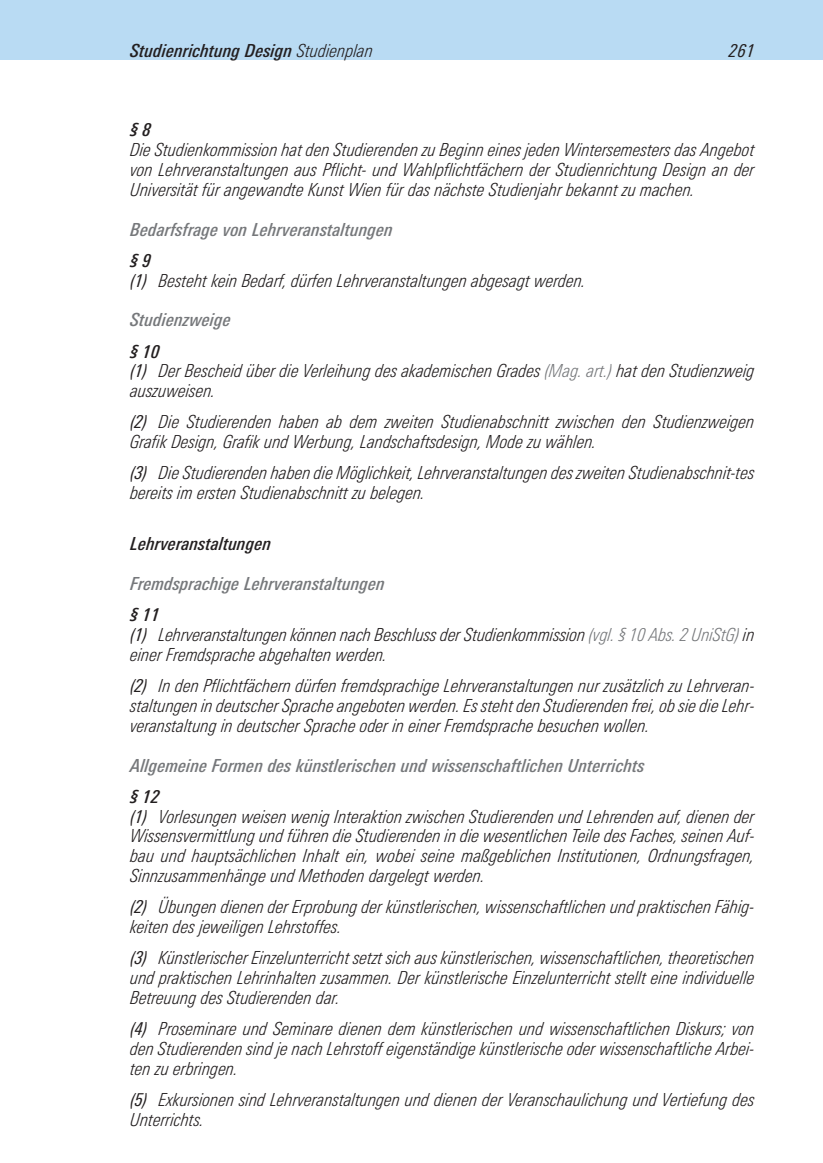
<style>
.page{position:relative;width:823px;height:1163px;background:#fff}
.page>*{position:absolute;margin:0;border:0;box-sizing:border-box;transform-origin:0 0}
.t1{font:italic 300 condensed 18px/19.8px "Linotype Univers";color:#231f20}
.t2{font:italic 500 condensed 18px "Linotype Univers";color:#76787b}
.t3{font:italic 500 condensed 18px "Linotype Univers";color:#231f20}
.t4{font:italic condensed 18px "Linotype Univers";color:#231f20}
.s1{font-weight:300}
.s2{font-weight:500}
.s3{font-weight:400}
.s4{color:#76787b}
</style>
<div class="page">
<div style="left:0;top:0;width:822px;height:60px;background:#b9dbf3"></div>
<p class="t3" style="left:130px;top:43px;width:244px">Studienrichtung Design <span class="s1">Studienplan</span></p>
<p class="t4" style="left:729px;top:43px;width:27px">261</p>
<p class="t3" style="left:130px;top:123px;width:22px">§ 8</p>
<p class="t1" style="left:130px;top:141px;width:625px;text-align:justify">Die Studienkommission hat den Studierenden zu Beginn eines jeden Wintersemesters das Angebot von Lehrveranstaltungen aus Pflicht- und Wahlpflichtfächern der Studienrichtung Design an der Universität für angewandte Kunst Wien für das nächste Studienjahr bekannt zu machen.</p>
<p class="t2" style="left:130px;top:222px;width:264px">Bedarfsfrage von Lehrveranstaltungen</p>
<p class="t1" style="left:130px;top:252px;width:457px"><span class="s2">§ 9<br></span><span class="s3">(1)</span> Besteht kein Bedarf, dürfen Lehrveranstaltungen abgesagt werden.</p>
<p class="t2" style="left:130px;top:313px;width:102px">Studienzweige</p>
<p class="t1" style="left:130px;top:342px;width:625px"><span class="s2">§ 10<br></span><span class="s3">(1)</span> Der Bescheid über die Verleihung des akademischen Grades <span class="s4">(Mag. art.)</span> hat den Studienzweig auszuweisen.</p>
<p class="t1" style="left:130px;top:413px;width:625px"><span class="s3">(2)</span> Die Studierenden haben ab dem zweiten Studienabschnitt zwischen den Studienzweigen<br>Grafik Design, Grafik und Werbung, Landschaftsdesign, Mode zu wählen.</p>
<p class="t1" style="left:130px;top:464px;width:625px"><span class="s3">(3)</span> Die Studierenden haben die Möglichkeit, Lehrveranstaltungen des zweiten Studienabschnit-tes bereits im ersten Studienabschnitt zu belegen.</p>
<p class="t3" style="left:130px;top:537px;width:142px">Lehrveranstaltungen</p>
<p class="t2" style="left:130px;top:576px;width:256px">Fremdsprachige Lehrveranstaltungen</p>
<p class="t1" style="left:130px;top:606px;width:625px"><span class="s2">§ 11<br></span><span class="s3">(1)</span> Lehrveranstaltungen können nach Beschluss der Studienkommission <span class="s4">(vgl. § 10 Abs. 2 UniStG)</span> in einer Fremdsprache abgehalten werden.</p>
<p class="t1" style="left:130px;top:677px;width:625px;text-align:justify"><span class="s3">(2)</span> In den Pflichtfächern dürfen fremdsprachige Lehrveranstaltungen nur zusätzlich zu Lehrveran&shy;staltungen in deutscher Sprache angeboten werden. Es steht den Studierenden frei, ob sie die Lehr&shy;veranstaltung in deutscher Sprache oder in einer Fremdsprache besuchen wollen.</p>
<p class="t2" style="left:130px;top:758px;width:515px">Allgemeine Formen des künstlerischen und wissenschaftlichen Unterrichts</p>
<p class="t1" style="left:130px;top:787px;width:625px"><span class="s2">§ 12<br></span><span class="s3">(1)</span> Vorlesungen weisen wenig Interaktion zwischen Studierenden und Lehrenden auf, dienen der Wissensvermittlung und führen die Studierenden in die wesentlichen Teile des Faches, seinen Auf&shy;bau und hauptsächlichen Inhalt ein, wobei seine maßgeblichen Institutionen, Ordnungsfragen, Sinnzusammenhänge und Methoden dargelegt werden.</p>
<p class="t1" style="left:130px;top:898px;width:625px"><span class="s3">(2)</span> Übungen dienen der Erprobung der künstlerischen, wissenschaftlichen und praktischen Fähig&shy;keiten des jeweiligen Lehrstoffes.</p>
<p class="t1" style="left:130px;top:949px;width:625px;text-align:justify"><span class="s3">(3)</span> Künstlerischer Einzelunterricht setzt sich aus künstlerischen, wissenschaftlichen, theoretischen und praktischen Lehrinhalten zusammen. Der künstlerische Einzelunterricht stellt eine individuelle Betreuung des Studierenden dar.</p>
<p class="t1" style="left:130px;top:1020px;width:625px;text-align:justify"><span class="s3">(4)</span> Proseminare und Seminare dienen dem künstlerischen und wissenschaftlichen Diskurs; von den Studierenden sind je nach Lehrstoff eigenständige künstlerische oder wissenschaftliche Arbei&shy;ten zu erbringen.</p>
<p class="t1" style="left:130px;top:1090px;width:625px"><span class="s3">(5)</span> Exkursionen sind Lehrveranstaltungen und dienen der Veranschaulichung und Vertiefung des<br>Unterrichts.</p>
</div>
